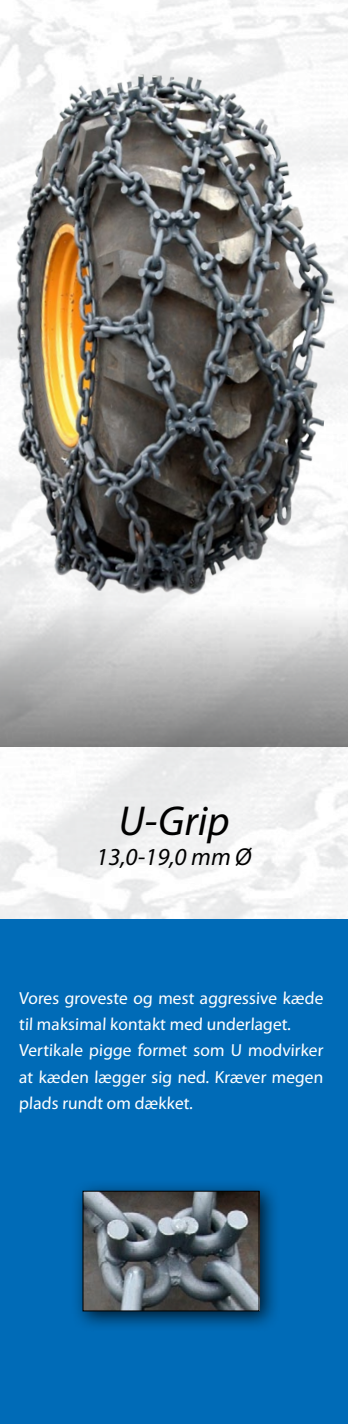
<style>
.page{position:relative;width:348px;height:1424px;background:#fff}
.page>*{position:absolute;margin:0;border:0;box-sizing:border-box;transform-origin:0 0}
.t1{font:italic 42px "Myriad Pro";color:#000}
.t2{font:italic 24.5px "Myriad Pro";color:#000}
.t3{font:17.5px/26.2px "Myriad Pro";color:#fff}
</style>
<div class="page">
<img style="left:0;top:0;width:347px;height:920px">
<div style="left:0;top:920px;width:347px;height:504px;background:#006bb7"></div>
<img style="left:0;top:59px;width:347px;height:497px">
<svg style="left:0;top:556px;width:347px;height:191px"></svg>
<div style="left:71px;top:1179px;width:209px;height:154px;background:#000;opacity:.75"></div>
<img style="left:84px;top:1193px;width:173px;height:116px">
<div style="left:82px;top:1191px;width:177px;height:120px;border:1px solid #000"></div>
<h1 class="t1" style="left:118px;top:795px;width:112px">U-Grip</h1>
<h2 class="t2" style="left:96px;top:841px;width:157px">13,0-19,0 mm Ø</h2>
<p class="t3" style="left:19px;top:984px;width:306px">Vores groveste og mest aggressive kæde til maksimal kontakt med underlaget.<br>Vertikale pigge formet som U modvirker at kæden lægger sig ned. Kræver megen plads rundt om dækket.</p>
</div>
